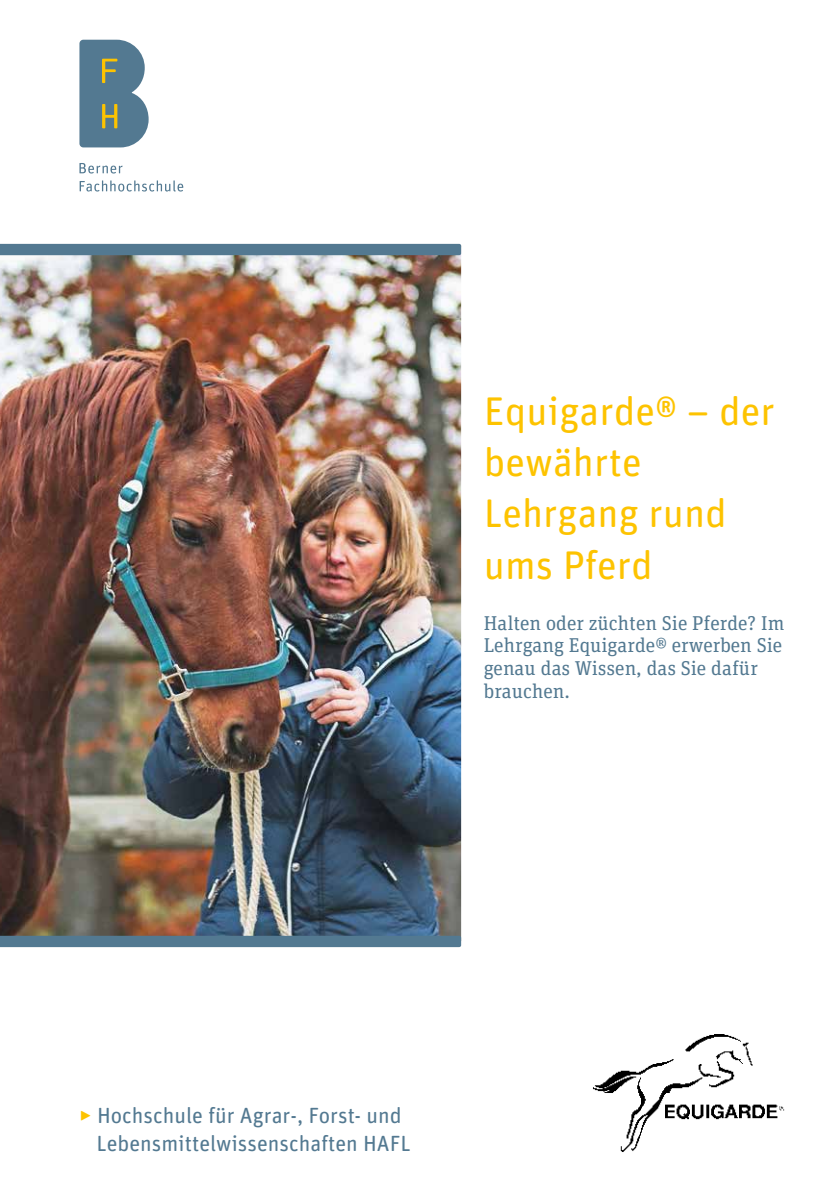
<style>
.page{position:relative;width:840px;height:1191px;background:#fff}
.page>*{position:absolute;margin:0;border:0;box-sizing:border-box;transform-origin:0 0}
.t1{font:40px/51px "Unit Rounded Pro";color:#fdc300}
.t2{font:22px/28.4px "Unit Rounded Pro";color:#537991}
.t3{font:20px/22.6px "Unit Slab Pro";color:#537991}
.s1{color:#fdc300}
</style>
<div class="page">
<svg style="left:79px;top:40px;width:69px;height:107px;background:#6b8995"></svg>
<svg style="left:79px;top:163px;width:43px;height:10px"></svg>
<svg style="left:80px;top:180px;width:103px;height:11px"></svg>
<img style="left:0;top:255px;width:461px;height:680px">
<div style="left:0;top:244px;width:461px;height:11px;background:#537991"></div>
<svg style="left:0;top:935px;width:461px;height:12px;background:#53778e"></svg>
<img style="left:593px;top:1034px;width:192px;height:118px">
<h1 class="t1" style="left:483px;top:384px;width:292px">Equigarde® – der bewährte<br>Lehrgang rund ums Pferd</h1>
<p class="t3" style="left:483px;top:610px;width:302px">Halten oder züchten Sie Pferde? Im<br>Lehrgang Equigarde® erwerben Sie genau das Wissen, das Sie dafür brauchen.</p>
<p class="t2" style="left:96px;top:1100px;width:316px;text-indent:-17px"><span class="s1">‣</span> Hochschule für Agrar-, Forst- und<br>Lebensmittelwissenschaften HAFL</p>
</div>
